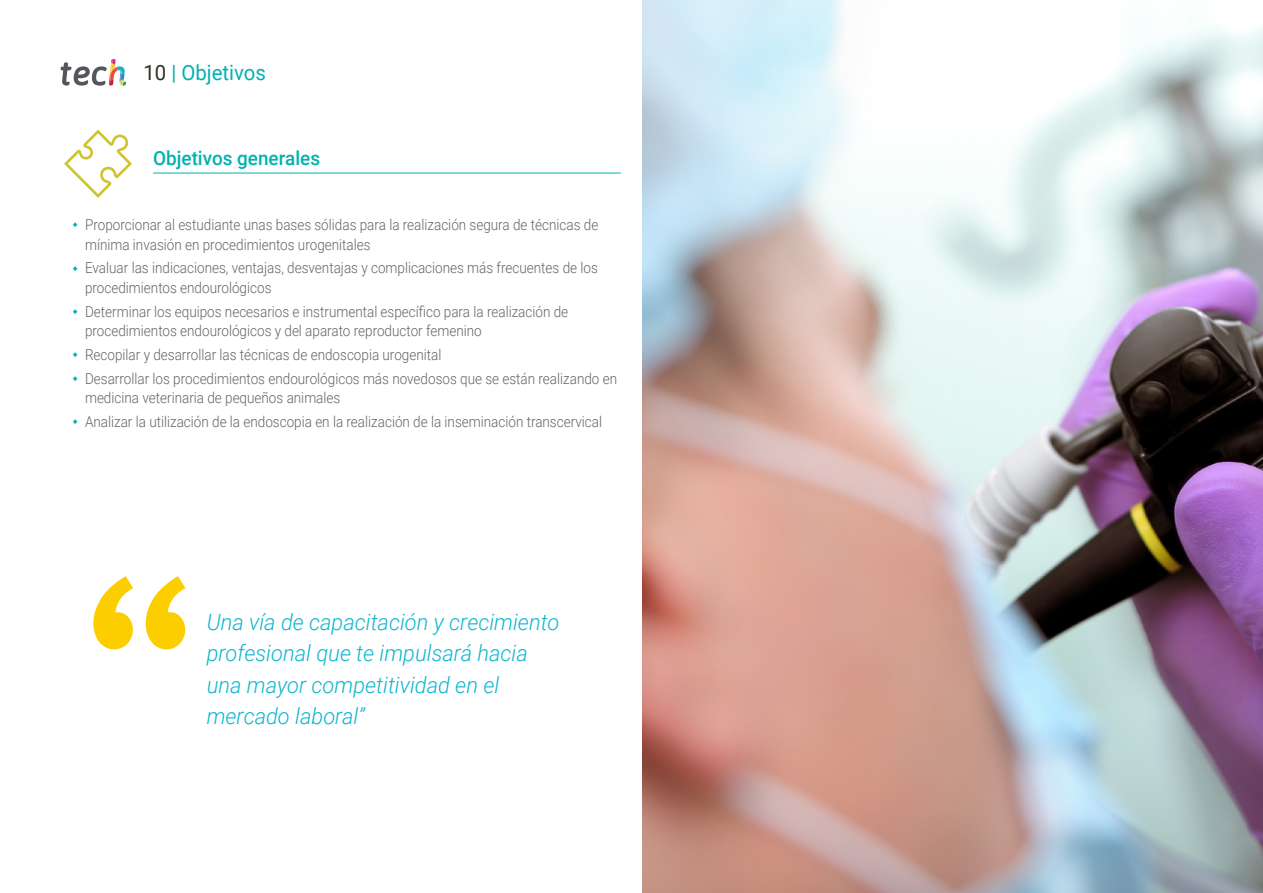
<style>
.page{position:relative;width:1263px;height:893px;background:#fff}
.page>*{position:absolute;margin:0;border:0;box-sizing:border-box;transform-origin:0 0}
.t1{font:italic 300 22.5px/31.5px "Roboto";color:#0fb6cf}
.t2{font:21px "Roboto";color:#00b2af}
.t3{font:500 19.5px "Roboto";color:#00b2af}
.t4{font:300 15px/19.5px "Roboto";color:#61646a;scale:.9 1}
.s1{color:#312e20}
.s2{color:#00b0ad}
</style>
<div class="page">
<hr style="left:153px;top:173px;width:468px;height:1px;background:#00b2af">
<svg style="left:64px;top:130px;width:68px;height:68px"></svg>
<img style="left:642px;top:0;width:621px;height:893px">
<svg style="left:93px;top:576px;width:92px;height:73px"></svg>
<svg style="left:61px;top:59px;width:65px;height:27px"></svg>
<h2 class="t2" style="left:144px;top:57px;width:124px"><span class="s1">10</span> <span class="s2">|</span> Objetivos</h2>
<h3 class="t3" style="left:153px;top:144px;width:169px">Objetivos generales</h3>
<p class="t4" style="left:85px;top:214px;width:572px">Proporcionar al estudiante unas bases sólidas para la realización segura de técnicas de mínima invasión en procedimientos urogenitales</p>
<p class="t4" style="left:85px;top:258px;width:571px">Evaluar las indicaciones, ventajas, desventajas y complicaciones más frecuentes de los procedimientos endourológicos</p>
<p class="t4" style="left:85px;top:301px;width:538px">Determinar los equipos necesarios e instrumental específico para la realización de procedimientos endourológicos y del aparato reproductor femenino</p>
<p class="t4" style="left:85px;top:342px;width:593px;line-height:23.7px">Recopilar y desarrollar las técnicas de endoscopia urogenital<br>Desarrollar los procedimientos endourológicos más novedosos que se están realizando en</p>
<p class="t4" style="left:85px;top:385px;width:576px;line-height:23.7px">medicina veterinaria de pequeños animales<br>Analizar la utilización de la endoscopia en la realización de la inseminación transcervical</p>
<h1 class="t1" style="left:207px;top:605px;width:354px">Una vía de capacitación y crecimiento profesional que te impulsará hacia una mayor competitividad en el mercado laboral”</h1>
</div>
